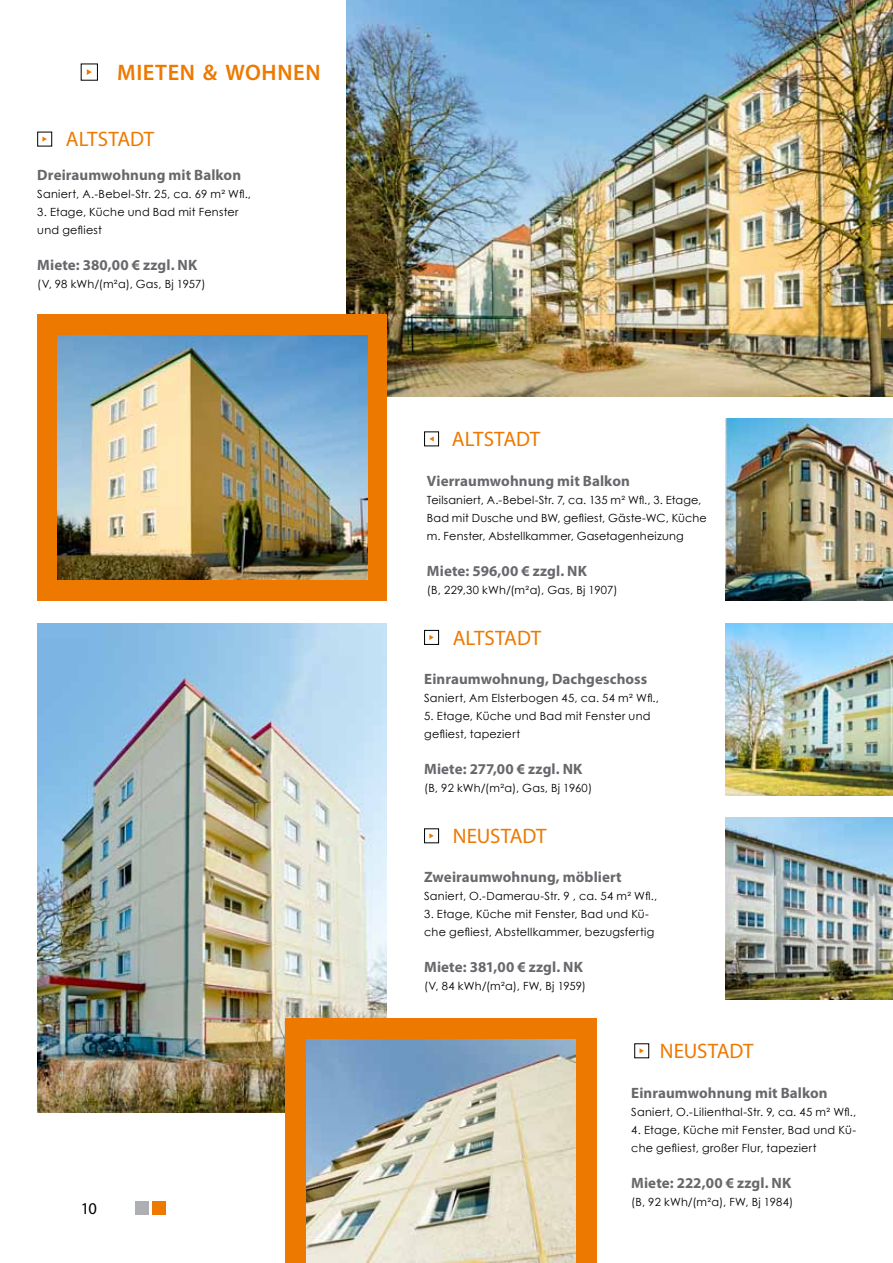
<style>
.page{position:relative;width:893px;height:1263px;background:#fff}
.page>*{position:absolute;margin:0;border:0;box-sizing:border-box;transform-origin:0 0}
.t1{font:600 22.5px "Myriad Pro";letter-spacing:.03em;color:#ee7900}
.t2{font:21px "Myriad Pro";letter-spacing:-.005em;color:#ee7900}
.t3{font:16.5px "Myriad Pro";color:#000}
.t4{font:700 15px "Myriad Pro";letter-spacing:.005em;color:#68676c}
.t5{font:11.25px/18px "Century Gothic";letter-spacing:.02em;color:#000}
</style>
<div class="page">
<img style="left:725px;top:419px;width:168px;height:182px">
<div style="left:634px;top:1043px;width:15px;height:15px;border:1px solid #000"></div>
<svg style="left:639px;top:1048px;width:5px;height:5px"></svg>
<svg style="left:87px;top:69px;width:5px;height:6px"></svg>
<div style="left:135px;top:1201px;width:14px;height:14px;background:#aeafb2"></div>
<div style="left:152px;top:1201px;width:14px;height:14px;background:#ee7900"></div>
<img style="left:347px;top:0;width:546px;height:396px">
<img style="left:37px;top:623px;width:349px;height:490px">
<div style="left:37px;top:132px;width:15px;height:14px;border:1px solid #000"></div>
<svg style="left:42px;top:137px;width:5px;height:5px"></svg>
<div style="left:37px;top:314px;width:349px;height:287px;background:#ee7900"></div>
<img style="left:58px;top:335px;width:309px;height:244px">
<img style="left:725px;top:623px;width:168px;height:172px">
<div style="left:424px;top:431px;width:15px;height:15px;border:1px solid #000"></div>
<svg style="left:429px;top:436px;width:5px;height:5px"></svg>
<div style="left:285px;top:1018px;width:312px;height:245px;background:#ee7900"></div>
<img style="left:306px;top:1039px;width:269px;height:224px">
<div style="left:424px;top:630px;width:15px;height:15px;border:1px solid #000"></div>
<svg style="left:429px;top:635px;width:5px;height:5px"></svg>
<img style="left:725px;top:817px;width:168px;height:182px">
<div style="left:424px;top:828px;width:15px;height:15px;border:1px solid #000"></div>
<svg style="left:429px;top:833px;width:5px;height:5px"></svg>
<h1 class="t1" style="left:117px;top:58px;width:205px">MIETEN &amp; WOHNEN</h1>
<h2 class="t2" style="left:66px;top:126px;width:90px">ALTSTADT</h2>
<h3 class="t4" style="left:37px;top:165px;width:205px">Dreiraumwohnung mit Balkon</h3>
<p class="t5" style="left:37px;top:185px;width:215px">Saniert, A.-Bebel-Str. 25, ca. 69 m² Wfl.,</p>
<p class="t5" style="left:37px;top:203px;width:203px">3. Etage, Küche und Bad mit Fenster und gefliest</p>
<h3 class="t4" style="left:37px;top:255px;width:161px">Miete: 380,00 € zzgl. NK</h3>
<p class="t5" style="left:37px;top:275px;width:170px">(V, 98 kWh/(m²a), Gas, Bj 1957)</p>
<h3 class="t3" style="left:81px;top:1198px;width:18px">10</h3>
<h2 class="t2" style="left:452px;top:426px;width:90px">ALTSTADT</h2>
<h3 class="t4" style="left:427px;top:471px;width:204px">Vierraumwohnung mit Balkon</h3>
<p class="t5" style="left:427px;top:491px;width:281px">Teilsaniert, A.-Bebel-Str. 7, ca. 135 m² Wfl., 3. Etage,<br>Bad mit Dusche und BW, gefliest, Gäste-WC, Küche m. Fenster, Abstellkammer, Gasetagenheizung</p>
<h3 class="t4" style="left:427px;top:561px;width:162px">Miete: 596,00 € zzgl. NK</h3>
<p class="t5" style="left:427px;top:581px;width:192px">(B, 229,30 kWh/(m²a), Gas, Bj 1907)</p>
<h2 class="t2" style="left:453px;top:625px;width:90px">ALTSTADT</h2>
<h3 class="t4" style="left:424px;top:669px;width:225px">Einraumwohnung, Dachgeschoss</h3>
<p class="t5" style="left:424px;top:689px;width:236px">Saniert, Am Elsterbogen 45, ca. 54 m² Wfl.,</p>
<p class="t5" style="left:424px;top:707px;width:228px">5. Etage, Küche und Bad mit Fenster und gefliest, tapeziert</p>
<h3 class="t4" style="left:424px;top:759px;width:160px">Miete: 277,00 € zzgl. NK</h3>
<p class="t5" style="left:424px;top:779px;width:170px">(B, 92 kWh/(m²a), Gas, Bj 1960)</p>
<h2 class="t2" style="left:453px;top:823px;width:95px">NEUSTADT</h2>
<h3 class="t4" style="left:424px;top:867px;width:199px">Zweiraumwohnung, möbliert</h3>
<p class="t5" style="left:424px;top:887px;width:234px">Saniert, O.-Damerau-Str. 9 , ca. 54 m² Wfl.,</p>
<p class="t5" style="left:424px;top:905px;width:232px">3. Etage, Küche mit Fenster, Bad und Kü&shy;che gefliest, Abstellkammer, bezugsfertig</p>
<h3 class="t4" style="left:424px;top:957px;width:160px">Miete: 381,00 € zzgl. NK</h3>
<p class="t5" style="left:424px;top:977px;width:163px">(V, 84 kWh/(m²a), FW, Bj 1959)</p>
<h2 class="t2" style="left:660px;top:1038px;width:95px">NEUSTADT</h2>
<h3 class="t4" style="left:631px;top:1083px;width:198px">Einraumwohnung mit Balkon</h3>
<p class="t5" style="left:631px;top:1103px;width:226px">Saniert, O.-Lilienthal-Str. 9, ca. 45 m² Wfl.,</p>
<p class="t5" style="left:631px;top:1121px;width:226px">4. Etage, Küche mit Fenster, Bad und Kü&shy;che gefliest, großer Flur, tapeziert</p>
<h3 class="t4" style="left:631px;top:1173px;width:162px">Miete: 222,00 € zzgl. NK</h3>
<p class="t5" style="left:631px;top:1193px;width:163px">(B, 92 kWh/(m²a), FW, Bj 1984)</p>
</div>
